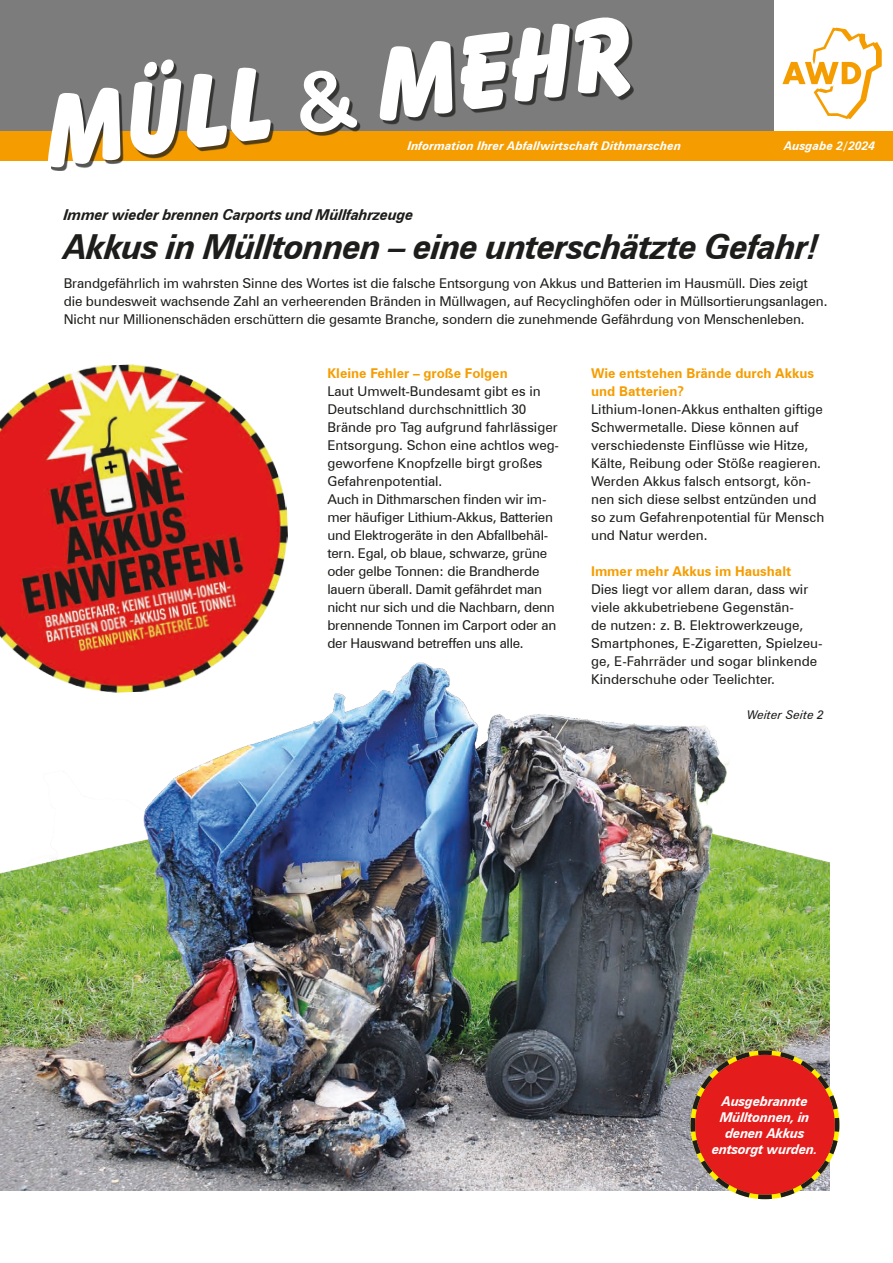
<style>
.page{position:relative;width:893px;height:1263px;background:#fff}
.page>*{position:absolute;margin:0;border:0;box-sizing:border-box;transform-origin:0 0}
.t1{font:italic 700 34.5px "Zurich BT";letter-spacing:-.03em;color:#1d1d1b}
.t2{font:italic 700 15px "Zurich BT";letter-spacing:-.02em;color:#1d1d1b}
.t3{font:13.5px/18px "Zurich BT";letter-spacing:-.01em;color:#1d1d1b}
.t4{font:700 13.5px/18px "Zurich BT";color:#f59d00}
.t5{font:italic 700 13.5px/16.2px "Zurich BT";letter-spacing:-.02em;color:#fff;text-align:center}
.t6{font:italic 700 12px "Zurich BT";color:#fff}
.t7{font:italic 12px "Zurich BT";color:#1d1d1b}
</style>
<div class="page">
<svg style="left:782px;top:28px;width:100px;height:91px"></svg>
<div style="left:0;top:0;width:774px;height:131px;background:#7c7c7c"></div>
<div style="left:0;top:131px;width:893px;height:30px;background:#f59d00"></div>
<img style="left:0;top:364px;width:288px;height:276px">
<img style="left:0;top:640px;width:829px;height:551px">
<svg style="left:688px;top:1048px;width:152px;height:152px;background:#d04b41"></svg>
<div style="left:51px;top:20px;width:582px;height:150px;background:#1d1d1b;opacity:.75"></div>
<svg style="left:48px;top:17px;width:582px;height:150px"></svg>
<p class="t6" style="left:408px;top:139px;width:275px">Information Ihrer Abfallwirtschaft Dithmarschen</p>
<p class="t6" style="left:784px;top:139px;width:93px">Ausgabe 2/2024</p>
<p class="t2" style="left:64px;top:205px;width:351px">Immer wieder brennen Carports und Müllfahrzeuge</p>
<h1 class="t1" style="left:64px;top:225px;width:758px">Akkus in Mülltonnen – eine unterschätzte Gefahr!</h1>
<p class="t3" style="left:64px;top:274px;width:765px">Brandgefährlich im wahrsten Sinne des Wortes ist die falsche Entsorgung von Akkus und Batterien im Hausmüll. Dies zeigt die bundesweit wachsende Zahl an verheerenden Bränden in Müllwagen, auf Recyclinghöfen oder in Müllsortierungsanlagen.<br>Nicht nur Millionenschäden erschüttern die gesamte Branche, sondern die zunehmende Gefährdung von Menschenleben.</p>
<p class="t4" style="left:327px;top:364px;width:182px">Kleine Fehler – große Folgen</p>
<p class="t3" style="left:327px;top:382px;width:233px">Laut Umwelt-Bundesamt gibt es in Deutschland durchschnittlich 30<br>Brände pro Tag aufgrund fahrlässiger Entsorgung. Schon eine achtlos weg&shy;geworfene Knopfzelle birgt großes Gefahrenpotential.<br>Auch in Dithmarschen finden wir im&shy;mer häufiger Lithium-Akkus, Batterien und Elektrogeräte in den Abfallbehäl&shy;tern. Egal, ob blaue, schwarze, grüne oder gelbe Tonnen: die Brandherde lauern überall. Damit gefährdet man nicht nur sich und die Nachbarn, denn brennende Tonnen im Carport oder an der Hauswand betreffen uns alle.</p>
<p class="t4" style="left:591px;top:364px;width:225px">Wie entstehen Brände durch Akkus und Batterien?</p>
<p class="t3" style="left:591px;top:400px;width:235px">Lithium-Ionen-Akkus enthalten giftige Schwermetalle. Diese können auf verschiedenste Einflüsse wie Hitze, Kälte, Reibung oder Stöße reagieren.<br>Werden Akkus falsch entsorgt, kön&shy;nen sich diese selbst entzünden und so zum Gefahrenpotential für Mensch und Natur werden.</p>
<p class="t4" style="left:591px;top:562px;width:202px">Immer mehr Akkus im Haushalt</p>
<p class="t3" style="left:591px;top:580px;width:233px">Dies liegt vor allem daran, dass wir viele akkubetriebene Gegenstän-<br>de nutzen: z. B. Elektrowerkzeuge, Smartphones, E-Zigaretten, Spielzeu&shy;ge, E-Fahrräder und sogar blinkende Kinderschuhe oder Teelichter.</p>
<p class="t7" style="left:747px;top:707px;width:79px">Weiter Seite 2</p>
<p class="t5" style="left:712px;top:1092px;width:107px">Ausgebrannte<br>Mülltonnen, in denen Akkus entsorgt wurden.</p>
</div>
